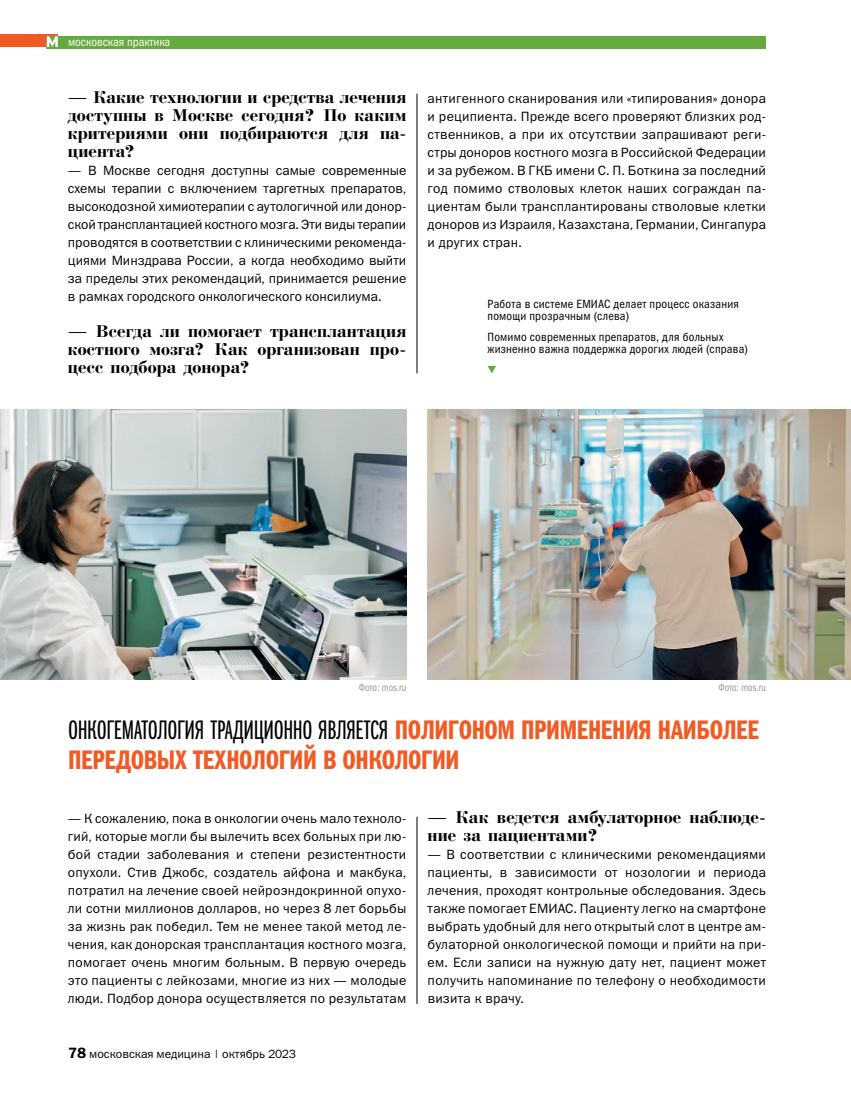
<style>
.page{position:relative;width:851px;height:1106px;background:#fff}
.page>*{position:absolute;margin:0;border:0;box-sizing:border-box;transform-origin:0 0}
.t1{font:27px "Franklin Gothic Book X Cmp ITC";letter-spacing:-.005em;color:#000}
.t2{font:27px "Franklin Gothic Demi Cmp ITC";letter-spacing:-.015em;color:#f15a22}
.t3{font:18px/18px "Bodoni Bold Cyrillic";letter-spacing:.005em;color:#000;text-align:justify}
.t4{font:13.5px/18px "Franklin Gothic Book ITC";letter-spacing:.015em;color:#000;text-align:justify}
.t5{font:12px/12px "Franklin Gothic Book Cond ITC";letter-spacing:.015em;color:#000}
.t6{font:12px "Franklin Gothic Book ITC";color:#000}
.t7{font:12px "Franklin Gothic Book Cond ITC";color:#fff}
.t8{font:10.5px "Franklin Gothic Book Cond ITC";color:#939598;scale:.9 1}
.s1{font-family:"Franklin Gothic Demi Cmp ITC";color:#f15a22}
.s2{font-family:"Franklin Gothic Demi C";font-size:15px}
</style>
<div class="page">
<hr style="left:416px;top:94px;width:1px;height:279px;background:#000">
<hr style="left:416px;top:816px;width:1px;height:187px;background:#000">
<img style="left:0;top:410px;width:406px;height:270px">
<img style="left:427px;top:409px;width:423px;height:271px">
<svg style="left:487px;top:366px;width:9px;height:7px"></svg>
<hr style="left:850px;top:409px;width:1px;height:270px;background:#939598">
<div style="left:0;top:34px;width:45px;height:13px;background:#f15a22"></div>
<svg style="left:45px;top:34px;width:13px;height:13px"></svg>
<div style="left:47px;top:36px;width:718px;height:13px;background:#64aa3c"></div>
<svg style="left:47px;top:36px;width:11px;height:11px"></svg>
<p class="t7" style="left:68px;top:35px;width:104px">московская практика</p>
<h2 class="t3" style="left:68px;top:89px;width:340px">— Какие технологии и средства лечения доступны в Москве сегодня? По каким критериями они подбираются для па&shy;циента?</h2>
<p class="t4" style="left:68px;top:161px;width:340px">— В Москве сегодня доступны самые современные схемы терапии с включением таргетных препаратов, высокодозной химиотерапии с аутологичной или донор&shy;ской трансплантацией костного мозга. Эти виды терапии проводятся в соответствии с клиническими рекоменда&shy;циями Минздрава России, а когда необходимо выйти за пределы этих рекомендаций, принимается решение в рамках городского онкологического консилиума.</p>
<h2 class="t3" style="left:68px;top:323px;width:340px">— Всегда ли помогает трансплантация костного мозга? Как организован про&shy;цесс подбора донора?</h2>
<p class="t4" style="left:427px;top:89px;width:340px">антигенного сканирования или «типирования» донора и реципиента. Прежде всего проверяют близких род&shy;ственников, а при их отсутствии запрашивают реги&shy;стры доноров костного мозга в Российской Федерации и за рубежом. В ГКБ имени С. П. Боткина за последний год помимо стволовых клеток наших сограждан па&shy;циентам были трансплантированы стволовые клетки доноров из Израиля, Казахстана, Германии, Сингапура и других стран.</p>
<p class="t5" style="left:487px;top:298px;width:253px">Работа в системе ЕМИАС делает процесс оказания помощи прозрачным (слева)</p>
<p class="t5" style="left:487px;top:331px;width:262px">Помимо современных препаратов, для больных жизненно важна поддержка дорогих людей (справа)</p>
<p class="t8" style="left:359px;top:681px;width:54px">Фото: mos.ru</p>
<p class="t8" style="left:718px;top:681px;width:54px">Фото: mos.ru</p>
<h1 class="t1" style="left:68px;top:715px;width:692px">ОНКОГЕМАТОЛОГИЯ ТРАДИЦИОННО ЯВЛЯЕТСЯ <span class="s1">ПОЛИГОНОМ ПРИМЕНЕНИЯ НАИБОЛЕЕ</span></h1>
<h1 class="t2" style="left:68px;top:744px;width:392px">ПЕРЕДОВЫХ ТЕХНОЛОГИЙ В ОНКОЛОГИИ</h1>
<p class="t4" style="left:68px;top:809px;width:340px">— К сожалению, пока в онкологии очень мало техноло&shy;гий, которые могли бы вылечить всех больных при лю&shy;бой стадии заболевания и степени резистентности опухоли. Стив Джобс, создатель айфона и макбука, потратил на лечение своей нейроэндокринной опухо&shy;ли сотни миллионов долларов, но через 8 лет борьбы за жизнь рак победил. Тем не менее такой метод ле&shy;чения, как донорская трансплантация костного мозга, помогает очень многим больным. В первую очередь это пациенты с лейкозами, многие из них — молодые люди. Подбор донора осуществляется по результатам</p>
<p class="t6" style="left:68px;top:1045px;width:229px"><span class="s2">78</span> московская медицина | октябрь 2023</p>
<h2 class="t3" style="left:427px;top:809px;width:340px">— Как ведется амбулаторное наблюде&shy;ние за пациентами?</h2>
<p class="t4" style="left:427px;top:845px;width:340px">— В соответствии с клиническими рекомендациями пациенты, в зависимости от нозологии и периода лечения, проходят контрольные обследования. Здесь также помогает ЕМИАС. Пациенту легко на смартфоне выбрать удобный для него открытый слот в центре ам&shy;булаторной онкологической помощи и прийти на при&shy;ем. Если записи на нужную дату нет, пациент может получить напоминание по телефону о необходимости визита к врачу.</p>
</div>
